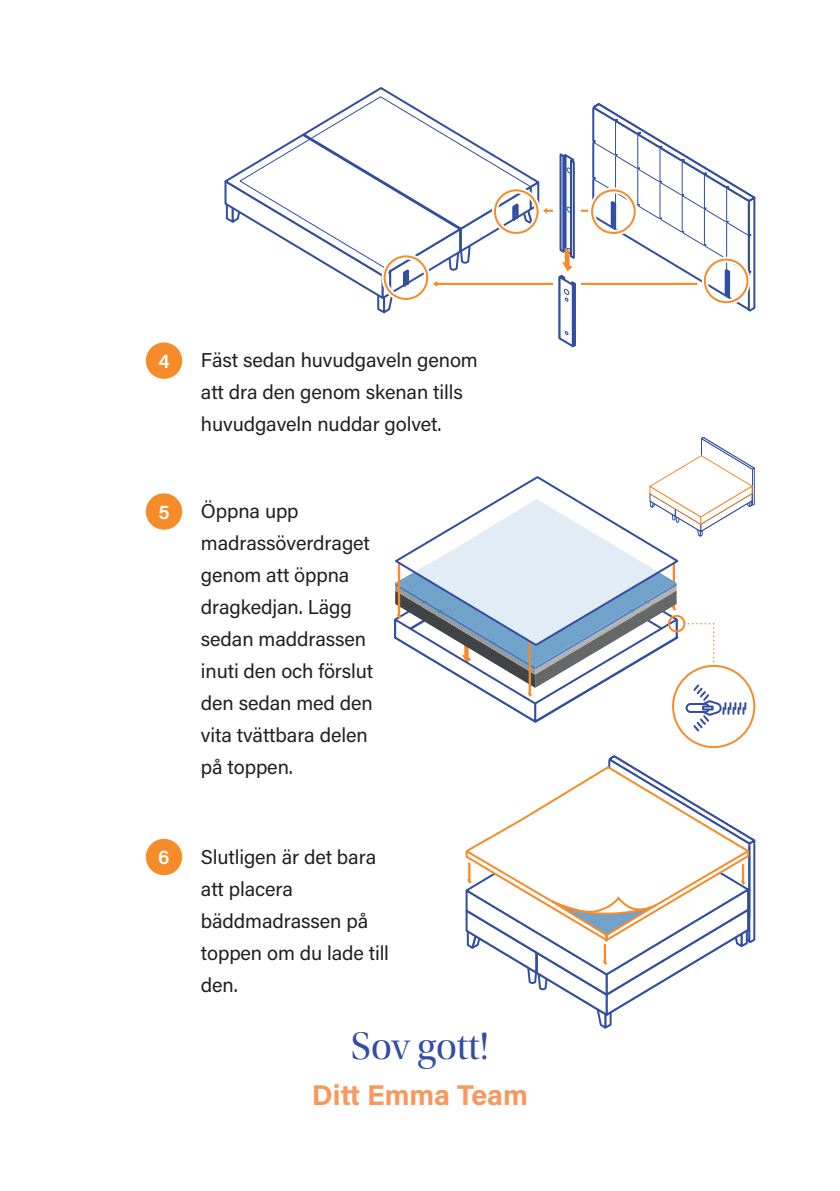
<style>
.page{position:relative;width:840px;height:1191px;background:#fff}
.page>*{position:absolute;margin:0;border:0;box-sizing:border-box;transform-origin:0 0}
.t1{font:40px "Utopia Std Disp";color:#324ea1}
.t2{font:700 28.6px "Acumin Pro";color:#f7995f}
.t3{font:20px/32px "Acumin Pro";letter-spacing:-.005em;color:#231f20}
.t4{font:600 20px "Acumin Pro";color:#fff}
</style>
<div class="page">
<div style="left:146px;top:493px;width:36px;height:37px;background:#f68b29;border-radius:50%"></div>
<div style="left:146px;top:839px;width:36px;height:36px;background:#f68b29;border-radius:50%"></div>
<svg style="left:465px;top:755px;width:291px;height:274px"></svg>
<div style="left:146px;top:342px;width:36px;height:37px;background:#f68b29;border-radius:50%"></div>
<svg style="left:394px;top:437px;width:361px;height:296px"></svg>
<svg style="left:224px;top:87px;width:532px;height:261px"></svg>
<div style="left:701px;top:257px;width:49px;height:48px;border:6px solid #fff;border-radius:50%"></div>
<div style="left:703px;top:259px;width:45px;height:44px;border:2px solid #f68b29;border-radius:50%"></div>
<div style="left:588px;top:187px;width:49px;height:49px;border:6px solid #fff;border-radius:50%"></div>
<div style="left:590px;top:189px;width:45px;height:45px;border:2px solid #f68b29;border-radius:50%"></div>
<p class="t4" style="left:158px;top:347px;width:13px">4</p>
<p class="t3" style="left:201px;top:343px;width:278px">Fäst sedan huvudgaveln genom att dra den genom skenan tills huvudgaveln nuddar golvet.</p>
<p class="t4" style="left:158px;top:498px;width:13px">5</p>
<p class="t3" style="left:201px;top:494px;width:174px">Öppna upp madrassöverdraget genom att öppna dragkedjan. Lägg sedan maddrassen inuti den och förslut den sedan med den vita tvättbara delen på toppen.</p>
<p class="t4" style="left:158px;top:843px;width:13px">6</p>
<p class="t3" style="left:201px;top:839px;width:190px">Slutligen är det bara att placera bäddmadrassen på toppen om du lade till den.</p>
<h1 class="t1" style="left:350px;top:1024px;width:140px">Sov gott!</h1>
<h2 class="t2" style="left:312px;top:1075px;width:217px">Ditt Emma Team</h2>
</div>
